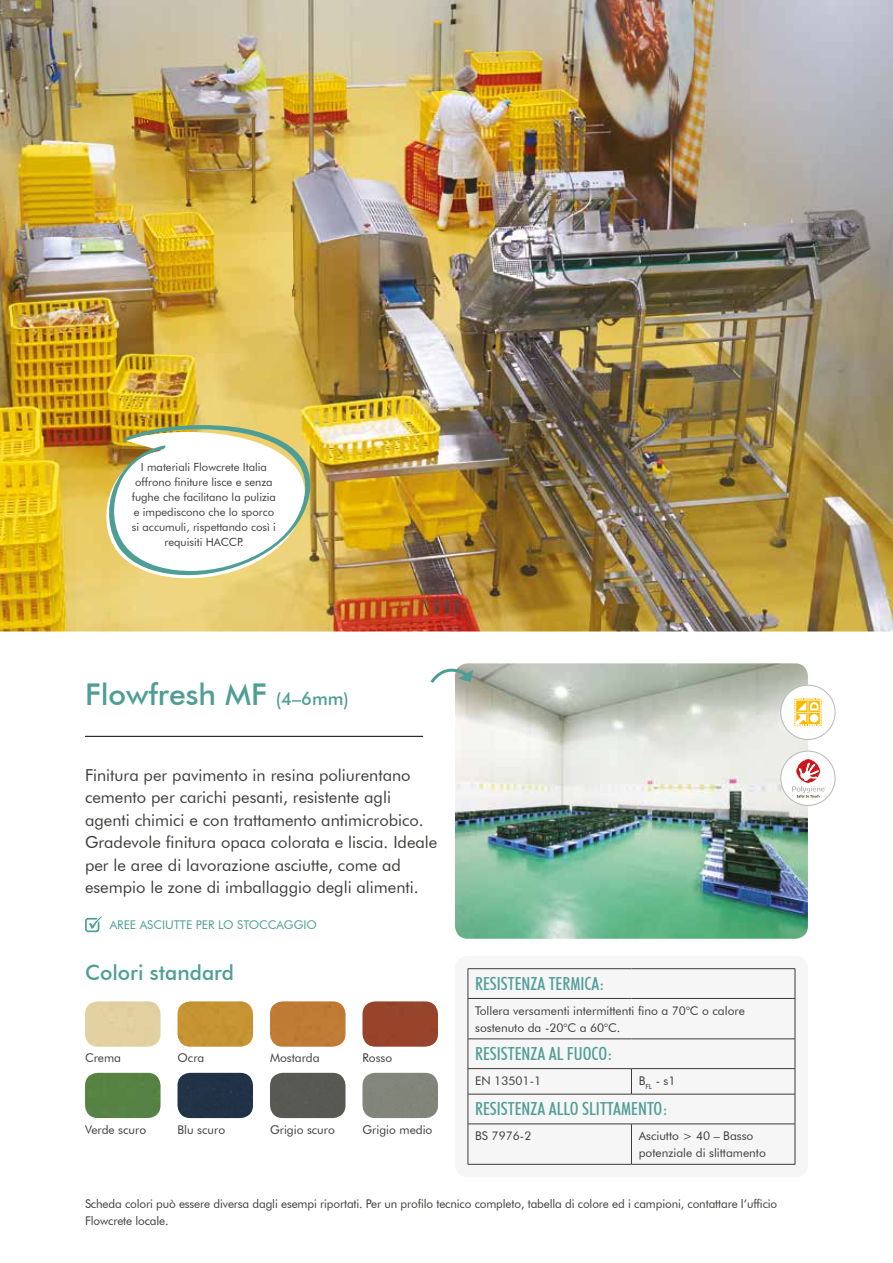
<style>
.page{position:relative;width:893px;height:1263px;background:#fff}
.page>*{position:absolute;margin:0;border:0;box-sizing:border-box;transform-origin:0 0}
.t1{font:500 30px "Futura BT";color:#4f9e96}
.t2{font:500 21px "Futura BT";color:#4f9e96}
.t3{font:500 condensed 18px "Futura BT";color:#4f9e96}
.t4{font:16.5px/22.5px "Futura BT";color:#3c3c3b}
.t5{font:12px/16.8px "Futura BT";color:#3c3c3b}
.t6{font:12px "Futura BT";color:#4f9e96}
.t7{font:11.25px/15px "Futura BT";color:#3c3c3b;text-align:center}
.s1{font-size:18px}
</style>
<div class="page">
<img style="left:455px;top:663px;width:353px;height:276px">
<div style="left:362px;top:1073px;width:76px;height:45px;background:#83857a"></div>
<img style="left:362px;top:1001px;width:76px;height:46px">
<svg style="left:430px;top:667px;width:43px;height:18px"></svg>
<hr style="left:85px;top:736px;width:338px;height:1px;background:#000">
<svg style="left:85px;top:916px;width:17px;height:16px"></svg>
<div style="left:85px;top:1073px;width:76px;height:45px;background:#568343"></div>
<img style="left:85px;top:1001px;width:76px;height:46px">
<div style="left:178px;top:1073px;width:75px;height:45px;background:#213247"></div>
<img style="left:178px;top:1001px;width:75px;height:46px">
<div style="left:270px;top:1073px;width:75px;height:45px;background:#585952"></div>
<img style="left:270px;top:1001px;width:75px;height:46px">
<div style="left:781px;top:751px;width:54px;height:54px;background:#fff;border-radius:50%"></div>
<svg style="left:792px;top:759px;width:34px;height:38px"></svg>
<div style="left:780px;top:751px;width:56px;height:55px;border:1px solid #b9b8b8;border-radius:50%"></div>
<div style="left:781px;top:685px;width:54px;height:54px;background:#fff;border-radius:50%"></div>
<svg style="left:794px;top:698px;width:28px;height:28px"></svg>
<div style="left:780px;top:685px;width:56px;height:55px;border:1px solid #b9b8b8;border-radius:50%"></div>
<img style="left:0;top:0;width:893px;height:631px">
<img style="left:91px;top:420px;width:244px;height:177px">
<div style="left:455px;top:956px;width:353px;height:221px;background:#f6f6f6;border-radius:13px"></div>
<svg style="left:468px;top:969px;width:1px;height:29px"></svg>
<hr style="left:468px;top:999px;width:1px;height:40px;background:#3c3c3b">
<hr style="left:468px;top:968px;width:163px;height:1px;background:#3c3c3b">
<hr style="left:631px;top:968px;width:164px;height:1px;background:#3c3c3b">
<svg style="left:795px;top:969px;width:1px;height:29px"></svg>
<hr style="left:795px;top:999px;width:1px;height:40px;background:#3c3c3b">
<hr style="left:468px;top:998px;width:163px;height:1px;background:#3c3c3b">
<hr style="left:631px;top:998px;width:164px;height:1px;background:#3c3c3b">
<hr style="left:468px;top:1038px;width:163px;height:1px;background:#3c3c3b">
<hr style="left:631px;top:1038px;width:164px;height:1px;background:#3c3c3b">
<svg style="left:468px;top:1039px;width:1px;height:55px"></svg>
<hr style="left:468px;top:1068px;width:163px;height:1px;background:#3c3c3b">
<hr style="left:631px;top:1068px;width:164px;height:1px;background:#3c3c3b">
<svg style="left:631px;top:1069px;width:1px;height:25px"></svg>
<svg style="left:795px;top:1039px;width:1px;height:55px"></svg>
<hr style="left:468px;top:1094px;width:1px;height:30px;background:#3c3c3b">
<hr style="left:468px;top:1094px;width:163px;height:1px;background:#3c3c3b">
<hr style="left:631px;top:1094px;width:164px;height:1px;background:#3c3c3b">
<hr style="left:795px;top:1094px;width:1px;height:30px;background:#3c3c3b">
<hr style="left:468px;top:1124px;width:1px;height:40px;background:#3c3c3b">
<hr style="left:468px;top:1124px;width:163px;height:1px;background:#3c3c3b">
<hr style="left:631px;top:1124px;width:164px;height:1px;background:#3c3c3b">
<hr style="left:631px;top:1124px;width:1px;height:40px;background:#3c3c3b">
<hr style="left:795px;top:1124px;width:1px;height:40px;background:#3c3c3b">
<hr style="left:468px;top:1164px;width:163px;height:1px;background:#3c3c3b">
<hr style="left:631px;top:1164px;width:164px;height:1px;background:#3c3c3b">
<p class="t7" style="left:132px;top:460px;width:146px">I materiali Flowcrete Italia offrono finiture lisce e senza fughe che facilitano la pulizia e impediscono che lo sporco si accumuli, rispettando così i requisiti HACCP.</p>
<h1 class="t1" style="left:85px;top:676px;width:265px">Flowfresh MF <span class="s1">(4–6mm)</span></h1>
<p class="t4" style="left:85px;top:764px;width:354px">Finitura per pavimento in resina poliurentano cemento per carichi pesanti, resistente agli agenti chimici e con trattamento antimicrobico.<br>Gradevole finitura opaca colorata e liscia. Ideale per le aree di lavorazione asciutte, come ad esempio le zone di imballaggio degli alimenti.</p>
<p class="t6" style="left:110px;top:917px;width:209px">AREE ASCIUTTE PER LO STOCCAGGIO</p>
<h2 class="t2" style="left:85px;top:960px;width:151px">Colori standard</h2>
<p class="t5" style="left:85px;top:1049px;width:38px">Crema</p>
<p class="t5" style="left:178px;top:1049px;width:28px">Ocra</p>
<p class="t5" style="left:270px;top:1049px;width:51px">Mostarda</p>
<p class="t5" style="left:362px;top:1049px;width:31px">Rosso</p>
<p class="t5" style="left:85px;top:1121px;width:63px">Verde scuro</p>
<p class="t5" style="left:178px;top:1121px;width:49px">Blu scuro</p>
<p class="t5" style="left:270px;top:1121px;width:66px">Grigio scuro</p>
<p class="t5" style="left:362px;top:1121px;width:71px">Grigio medio</p>
<h3 class="t3" style="left:475px;top:972px;width:131px">RESISTENZA TERMICA:</h3>
<p class="t5" style="left:475px;top:1002px;width:271px">Tollera versamenti intermittenti fino a 70°C o calore sostenuto da -20°C a 60°C.</p>
<h3 class="t3" style="left:475px;top:1042px;width:139px">RESISTENZA AL FUOCO:</h3>
<p class="t5" style="left:475px;top:1072px;width:67px">EN 13501-1</p>
<p class="t5" style="left:639px;top:1072px;width:38px">B<sub>FL</sub> - s1</p>
<h3 class="t3" style="left:475px;top:1098px;width:194px">RESISTENZA ALLO SLITTAMENTO:</h3>
<p class="t5" style="left:475px;top:1127px;width:58px">BS 7976-2</p>
<p class="t5" style="left:639px;top:1127px;width:129px">Asciutto &gt; 40 – Basso potenziale di slittamento</p>
<p class="t5" style="left:85px;top:1195px;width:694px">Scheda colori può essere diversa dagli esempi riportati. Per un profilo tecnico completo, tabella di colore ed i campioni, contattare l’ufficio<br>Flowcrete locale.</p>
</div>
